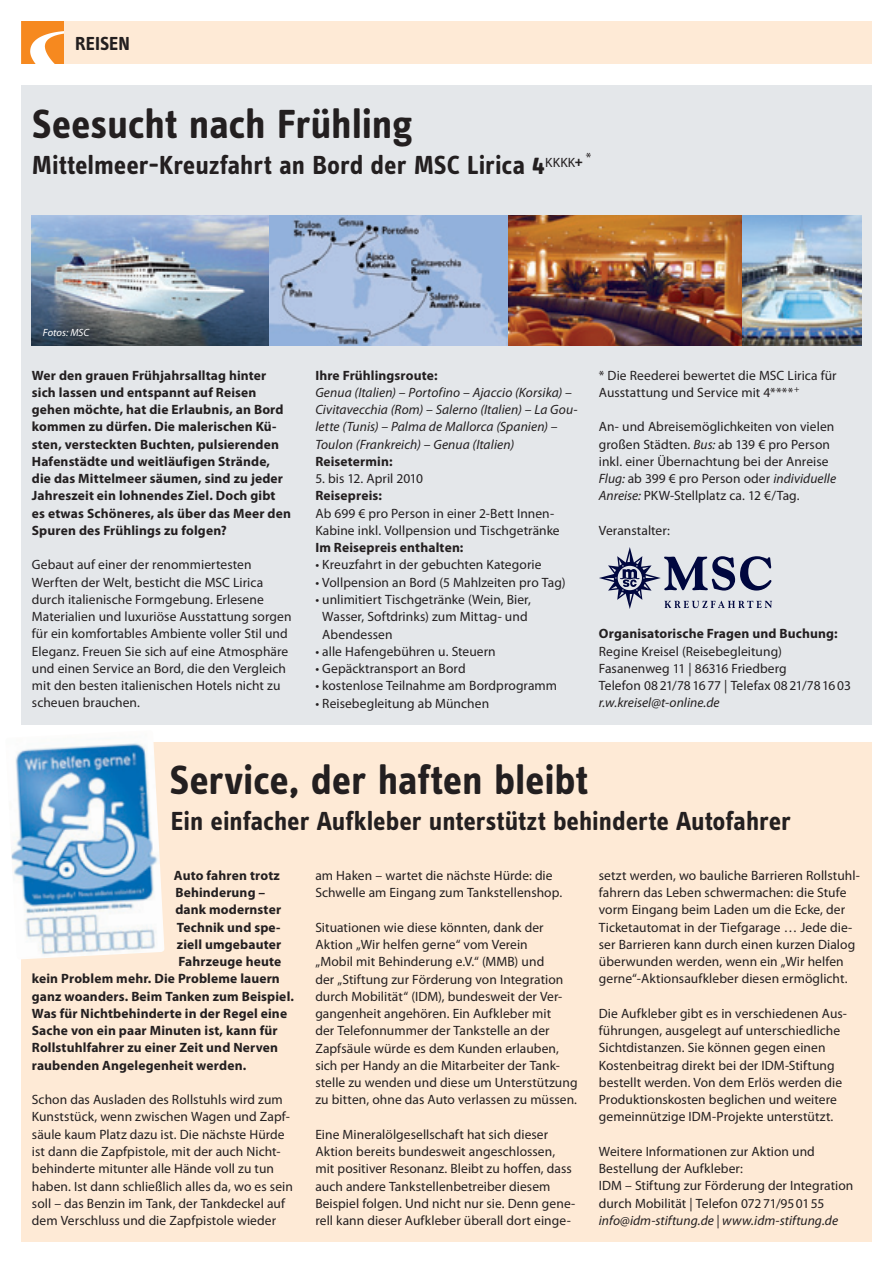
<style>
.page{position:relative;width:893px;height:1263px;background:#fff}
.page>*{position:absolute;margin:0;border:0;box-sizing:border-box;transform-origin:0 0}
.t1{font:700 42px "Info Text";letter-spacing:-.005em;color:#231f20}
.t2{font:700 27px "Info Text";color:#231f20}
.t3{font:700 19.5px "Info Text";letter-spacing:-.005em;color:#231f20}
.t4{font:13.5px/17.2px "Myriad Pro";letter-spacing:.005em;color:#231f20}
.t5{font:700 13.5px/17.2px "Myriad Pro";letter-spacing:.01em;color:#231f20}
.t6{font:italic 13.5px/17.2px "Myriad Pro";letter-spacing:.005em;color:#231f20}
.t7{font:italic 10.5px "Myriad Pro";color:#fff}
.s1{font-family:"Info Text Bold Tf";font-weight:400}
.s2{font-style:italic}
</style>
<div class="page">
<div style="left:21px;top:85px;width:851px;height:639px;background:#e4e7ea"></div>
<div style="left:32px;top:21px;width:840px;height:43px;background:#feead6"></div>
<div style="left:21px;top:742px;width:851px;height:500px;background:#feead6"></div>
<img style="left:21px;top:21px;width:43px;height:43px">
<svg style="left:599px;top:547px;width:173px;height:62px"></svg>
<img style="left:32px;top:215px;width:238px;height:130px">
<img style="left:507px;top:215px;width:235px;height:130px">
<svg style="left:270px;top:215px;width:237px;height:130px;background:#9db3d5"></svg>
<img style="left:742px;top:215px;width:119px;height:130px">
<img style="left:11px;top:742px;width:154px;height:217px">
<h3 class="t3" style="left:75px;top:32px;width:56px">REISEN</h3>
<h1 class="t1" style="left:32px;top:100px;width:382px">Seesucht nach Frühling</h1>
<h2 class="t2" style="left:32px;top:150px;width:561px">Mittelmeer-Kreuzfahrt an Bord der MSC Lirica <span class="s1">4</span><sup>KKKK</sup><sup>+</sup> <sup>*</sup></h2>
<p class="t7" style="left:43px;top:326px;width:48px">Fotos: MSC</p>
<p class="t5" style="left:32px;top:366px;width:261px">Wer den grauen Frühjahrsalltag hinter sich lassen und entspannt auf Reisen gehen möchte, hat die Erlaubnis, an Bord kommen zu dürfen. Die malerischen Kü&shy;sten, versteckten Buchten, pulsierenden Hafenstädte und weitläufigen Strände, die das Mittelmeer säumen, sind zu jeder Jahreszeit ein lohnendes Ziel. Doch gibt es etwas Schöneres, als über das Meer den Spuren des Frühlings zu folgen?</p>
<p class="t4" style="left:32px;top:556px;width:261px">Gebaut auf einer der renommiertesten Werften der Welt, besticht die MSC Lirica durch italienische Formgebung. Erlesene Materialien und luxuriöse Ausstattung sorgen für ein komfortables Ambiente voller Stil und Eleganz. Freuen Sie sich auf eine Atmosphäre und einen Service an Bord, die den Vergleich mit den besten italienischen Hotels nicht zu scheuen brauchen.</p>
<p class="t5" style="left:315px;top:366px;width:124px">Ihre Frühlingsroute:</p>
<p class="t6" style="left:315px;top:384px;width:264px">Genua (Italien) – Portofino – Ajaccio (Korsika) – Civitavecchia (Rom) – Salerno (Italien) – La Gou&shy;lette (Tunis) – Palma de Mallorca (Spanien) – Toulon (Frankreich) – Genua (Italien)</p>
<p class="t5" style="left:315px;top:452px;width:79px">Reisetermin:</p>
<p class="t4" style="left:315px;top:470px;width:109px">5. bis 12. April 2010</p>
<p class="t5" style="left:315px;top:487px;width:68px">Reisepreis:</p>
<p class="t4" style="left:315px;top:504px;width:246px">Ab 699 € pro Person in einer 2-Bett Innen-<br>Kabine inkl. Vollpension und Tischgetränke</p>
<p class="t5" style="left:315px;top:539px;width:150px">Im Reisepreis enthalten:</p>
<p class="t4" style="left:315px;top:556px;width:228px">• Kreuzfahrt in der gebuchten Kategorie</p>
<p class="t4" style="left:315px;top:573px;width:252px">• Vollpension an Bord (5 Mahlzeiten pro Tag)</p>
<p class="t4" style="left:322px;top:591px;width:210px;text-indent:-7px">• unlimitiert Tischgetränke (Wein, Bier,<br>Wasser, Softdrinks) zum Mittag- und<br>Abendessen</p>
<p class="t4" style="left:315px;top:642px;width:182px">• alle Hafengebühren u. Steuern</p>
<p class="t4" style="left:315px;top:660px;width:152px">• Gepäcktransport an Bord</p>
<p class="t4" style="left:315px;top:677px;width:243px">• kostenlose Teilnahme am Bordprogramm</p>
<p class="t4" style="left:315px;top:694px;width:175px">• Reisebegleitung ab München</p>
<p class="t4" style="left:599px;top:366px;width:239px">* Die Reederei bewertet die MSC Lirica für<br>Ausstattung und Service mit 4****<sup>+</sup></p>
<p class="t4" style="left:599px;top:418px;width:239px">An- und Abreisemöglichkeiten von vielen großen Städten. <span class="s2">Bus:</span> ab 139 € pro Person inkl. einer Übernachtung bei der Anreise <span class="s2">Flug:</span> ab 399 € pro Person oder <span class="s2">individuelle Anreise:</span> PKW-Stellplatz ca. 12 €/Tag.</p>
<p class="t4" style="left:599px;top:521px;width:73px">Veranstalter:</p>
<p class="t5" style="left:599px;top:625px;width:240px">Organisatorische Fragen und Buchung:</p>
<p class="t4" style="left:599px;top:642px;width:254px">Regine Kreisel (Reisebegleitung)<br>Fasanenweg 11 | 86316 Friedberg<br>Telefon 0821/781677 | Telefax 0821/781603</p>
<p class="t6" style="left:599px;top:694px;width:122px">r.w.kreisel@t-online.de</p>
<h1 class="t1" style="left:169px;top:755px;width:420px">Service, der haften bleibt</h1>
<h2 class="t2" style="left:171px;top:805px;width:621px">Ein einfacher Aufkleber unterstützt behinderte Autofahrer</h2>
<p class="t5" style="left:174px;top:866px;width:108px">Auto fahren trotz</p>
<p class="t5" style="left:175px;top:883px;width:91px">Behinderung –</p>
<p class="t5" style="left:175px;top:901px;width:107px">dank modernster</p>
<p class="t5" style="left:177px;top:918px;width:105px">Technik und spe-</p>
<p class="t5" style="left:177px;top:935px;width:106px">ziell umgebauter</p>
<p class="t5" style="left:178px;top:952px;width:104px">Fahrzeuge heute</p>
<p class="t5" style="left:32px;top:970px;width:249px">kein Problem mehr. Die Probleme lauern</p>
<p class="t5" style="left:32px;top:987px;width:264px">ganz woanders. Beim Tanken zum Beispiel.</p>
<p class="t5" style="left:32px;top:1004px;width:257px">Was für Nichtbehinderte in der Regel eine</p>
<p class="t5" style="left:32px;top:1021px;width:247px">Sache von ein paar Minuten ist, kann für</p>
<p class="t5" style="left:32px;top:1039px;width:248px">Rollstuhlfahrer zu einer Zeit und Nerven</p>
<p class="t5" style="left:32px;top:1056px;width:216px">raubenden Angelegenheit werden.</p>
<p class="t4" style="left:32px;top:1091px;width:262px">Schon das Ausladen des Rollstuhls wird zum Kunststück, wenn zwischen Wagen und Zapf&shy;säule kaum Platz dazu ist. Die nächste Hürde ist dann die Zapfpistole, mit der auch Nicht&shy;behinderte mitunter alle Hände voll zu tun haben. Ist dann schließlich alles da, wo es sein soll – das Benzin im Tank, der Tankdeckel auf dem Verschluss und die Zapfpistole wieder</p>
<p class="t4" style="left:315px;top:867px;width:248px">am Haken – wartet die nächste Hürde: die<br>Schwelle am Eingang zum Tankstellenshop.</p>
<p class="t4" style="left:315px;top:918px;width:264px">Situationen wie diese könnten, dank der Aktion „Wir helfen gerne“ vom Verein<br>„Mobil mit Behinderung e.V.“ (MMB) und<br>der „Stiftung zur Förderung von Integration durch Mobilität“ (IDM), bundesweit der Ver&shy;gangenheit angehören. Ein Aufkleber mit<br>der Telefonnummer der Tankstelle an der Zapfsäule würde es dem Kunden erlauben, sich per Handy an die Mitarbeiter der Tank&shy;stelle zu wenden und diese um Unterstützung zu bitten, ohne das Auto verlassen zu müssen.</p>
<p class="t4" style="left:315px;top:1125px;width:261px">Eine Mineralölgesellschaft hat sich dieser Aktion bereits bundesweit angeschlossen, mit positiver Resonanz. Bleibt zu hoffen, dass auch andere Tankstellenbetreiber diesem Beispiel folgen. Und nicht nur sie. Denn gene&shy;rell kann dieser Aufkleber überall dort einge-</p>
<p class="t4" style="left:599px;top:866px;width:263px">setzt werden, wo bauliche Barrieren Rollstuhl&shy;fahrern das Leben schwermachen: die Stufe vorm Eingang beim Laden um die Ecke, der Ticketautomat in der Tiefgarage … Jede die&shy;ser Barrieren kann durch einen kurzen Dialog überwunden werden, wenn ein „Wir helfen gerne“-Aktionsaufkleber diesen ermöglicht.</p>
<p class="t4" style="left:599px;top:1004px;width:250px">Die Aufkleber gibt es in verschiedenen Aus&shy;führungen, ausgelegt auf unterschiedliche Sichtdistanzen. Sie können gegen einen Kostenbeitrag direkt bei der IDM-Stiftung bestellt werden. Von dem Erlös werden die Produktionskosten beglichen und weitere gemeinnützige IDM-Projekte unterstützt.</p>
<p class="t4" style="left:599px;top:1142px;width:256px">Weitere Informationen zur Aktion und Bestellung der Aufkleber:<br>IDM – Stiftung zur Förderung der Integration durch Mobilität | Telefon 07271/950155</p>
<p class="t6" style="left:599px;top:1211px;width:241px">info@idm-stiftung.de | www.idm-stiftung.de</p>
</div>
